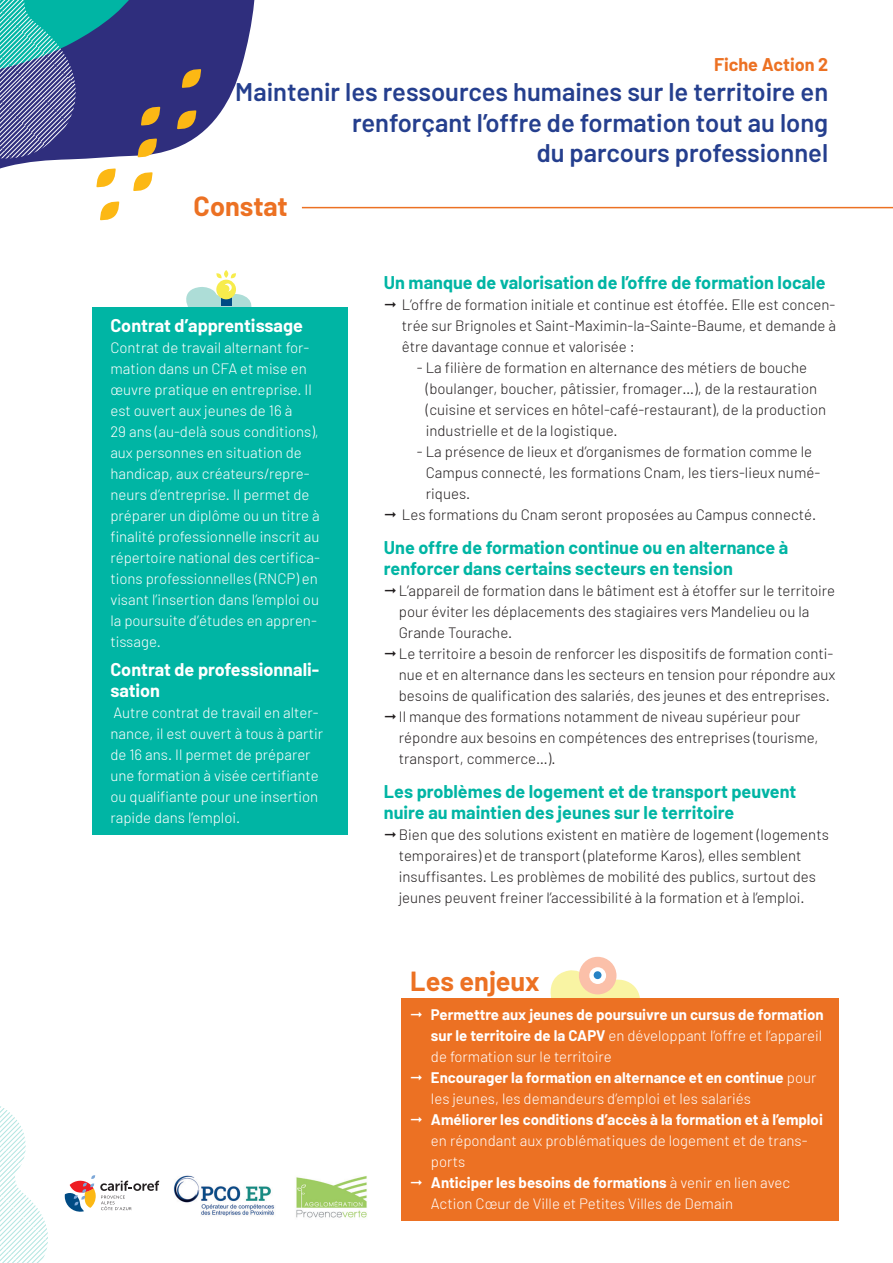
<style>
.page{position:relative;width:893px;height:1263px;background:#fff}
.page>*{position:absolute;margin:0;border:0;box-sizing:border-box;transform-origin:0 0}
.t1{font:700 27px "Barlow";color:#ec7123}
.t2{font:600 25.5px/30.6px "Barlow";color:#253f8e;text-align:right}
.t3{font:700 18px/21px "Barlow";color:#00b5a4}
.t4{font:700 18px/21px "Barlow";color:#fff}
.t5{font:700 18px "Barlow";color:#ec7123}
.t6{font:300 15px/21px "Barlow";color:#231f20}
.t7{font:300 15px/21px "Barlow";color:#fff}
.t8{font:700 15px/21px "Barlow";color:#fff;text-align:justify}
.s1{font-weight:300}
.s2{font-weight:700}
</style>
<div class="page">
<svg style="left:550px;top:957px;width:90px;height:41px"></svg>
<div style="left:594px;top:971px;width:7px;height:8px;background:#2783c5;border-radius:50%"></div>
<svg style="left:186px;top:287px;width:66px;height:20px"></svg>
<div style="left:216px;top:280px;width:20px;height:19px;background:#f7ec4c;border-radius:50%"></div>
<svg style="left:224px;top:283px;width:8px;height:8px"></svg>
<div style="left:221px;top:285px;width:8px;height:8px;background:#f7ec4c;border-radius:50%"></div>
<svg style="left:216px;top:270px;width:20px;height:9px"></svg>
<div style="left:401px;top:998px;width:437px;height:223px;background:#ec7123"></div>
<svg style="left:0;top:1106px;width:48px;height:157px"></svg>
<svg style="left:0;top:0;width:255px;height:169px;fill:#2f2e7d"></svg>
<svg style="left:181px;top:68px;width:21px;height:21px"></svg>
<svg style="left:177px;top:109px;width:20px;height:21px"></svg>
<svg style="left:133px;top:172px;width:20px;height:19px"></svg>
<svg style="left:96px;top:167px;width:20px;height:21px"></svg>
<svg style="left:100px;top:201px;width:20px;height:20px"></svg>
<svg style="left:0;top:0;width:161px;height:159px;background:#426291"></svg>
<hr style="left:302px;top:207px;width:591px;height:1px;background:#ec7123">
<svg style="left:65px;top:1175px;width:94px;height:37px"></svg>
<img style="left:173px;top:1175px;width:102px;height:41px">
<img style="left:296px;top:1176px;width:71px;height:42px">
<div style="left:92px;top:307px;width:255px;height:527px;background:#00b5a4"></div>
<p class="t5" style="left:714px;top:53px;width:116px">Fiche Action 2</p>
<h2 class="t2" style="left:235px;top:76px;width:594px">Maintenir les ressources humaines sur le territoire en renforçant l’offre de formation tout au long<br>du parcours professionnel</h2>
<h1 class="t1" style="left:194px;top:189px;width:96px">Constat</h1>
<p class="t4" style="left:110px;top:315px;width:194px">Contrat d’apprentissage</p>
<p class="t7" style="left:110px;top:336px;width:211px">Contrat de travail alternant for&shy;mation dans un CFA et mise en œuvre pratique en entreprise. Il est ouvert aux jeunes de 16 à<br>29 ans (au-delà sous conditions), aux personnes en situation de handicap, aux créateurs/repre&shy;neurs d’entreprise. Il permet de préparer un diplôme ou un titre à finalité professionnelle inscrit au répertoire national des certifica&shy;tions professionnelles (RNCP) en visant l’insertion dans l’emploi ou la poursuite d’études en appren&shy;tissage.</p>
<p class="t4" style="left:110px;top:659px;width:210px">Contrat de professionnali&shy;sation</p>
<p class="t7" style="left:110px;top:702px;width:214px">Autre contrat de travail en alter&shy;nance, il est ouvert à tous à partir de 16 ans. Il permet de préparer une formation à visée certifiante ou qualifiante pour une insertion rapide dans l’emploi.</p>
<p class="t3" style="left:384px;top:272px;width:443px">Un manque de valorisation de l’offre de formation locale</p>
<p class="t6" style="left:402px;top:294px;width:436px;text-align:justify;text-indent:-18px">◻ L’offre de formation initiale et continue est étoffée. Elle est concen&shy;trée sur Brignoles et Saint-Maximin-la-Sainte-Baume, et demande à être davantage connue et valorisée :</p>
<p class="t6" style="left:426px;top:357px;width:402px;text-indent:-9px">- La filière de formation en alternance des métiers de bouche (boulanger, boucher, pâtissier, fromager…), de la restauration (cuisine et services en hôtel-café-restaurant), de la production industrielle et de la logistique.</p>
<p class="t6" style="left:426px;top:441px;width:396px;text-indent:-9px">- La présence de lieux et d’organismes de formation comme le<br>Campus connecté, les formations Cnam, les tiers-lieux numé&shy;riques.</p>
<p class="t6" style="left:384px;top:504px;width:434px">◻ Les formations du Cnam seront proposées au Campus connecté.</p>
<p class="t3" style="left:384px;top:537px;width:406px">Une offre de formation continue ou en alternance à renforcer dans certains secteurs en tension</p>
<p class="t6" style="left:399px;top:580px;width:438px;text-indent:-15px">◻L’appareil de formation dans le bâtiment est à étoffer sur le territoire pour éviter les déplacements des stagiaires vers Mandelieu ou la<br>Grande Tourache.</p>
<p class="t6" style="left:399px;top:643px;width:438px;text-indent:-15px">◻Le territoire a besoin de renforcer les dispositifs de formation conti&shy;nue et en alternance dans les secteurs en tension pour répondre aux besoins de qualification des salariés, des jeunes et des entreprises.</p>
<p class="t6" style="left:399px;top:706px;width:421px;text-indent:-15px">◻Il manque des formations notamment de niveau supérieur pour répondre aux besoins en compétences des entreprises (tourisme, transport, commerce…).</p>
<p class="t3" style="left:384px;top:780px;width:414px">Les problèmes de logement et de transport peuvent nuire au maintien des jeunes sur le territoire</p>
<p class="t6" style="left:399px;top:823px;width:431px;text-indent:-15px">◻Bien que des solutions existent en matière de logement (logements temporaires) et de transport (plateforme Karos), elles semblent insuffisantes. Les problèmes de mobilité des publics, surtout des jeunes peuvent freiner l’accessibilité à la formation et à l’emploi.</p>
<h1 class="t1" style="left:410px;top:965px;width:131px">Les enjeux</h1>
<p class="t8" style="left:431px;top:1004px;width:394px;text-indent:-21px">◻ Permettre aux jeunes de poursuivre un cursus de formation sur le territoire de la CAPV <span class="s1">en développant l’offre et l’appareil de formation sur le territoire</span></p>
<p class="t7" style="left:431px;top:1067px;width:387px;text-indent:-21px">◻ <span class="s2">Encourager la formation en alternance et en continue</span> pour les jeunes, les demandeurs d’emploi et les salariés</p>
<p class="t7" style="left:431px;top:1109px;width:393px;text-indent:-21px">◻ <span class="s2">Améliorer les conditions d’accès à la formation et à l’emploi </span>en répondant aux problématiques de logement et de trans&shy;ports</p>
<p class="t7" style="left:431px;top:1172px;width:361px;text-indent:-21px">◻ <span class="s2">Anticiper les besoins de formations</span> à venir en lien avec<br>Action Cœur de Ville et Petites Villes de Demain</p>
</div>
